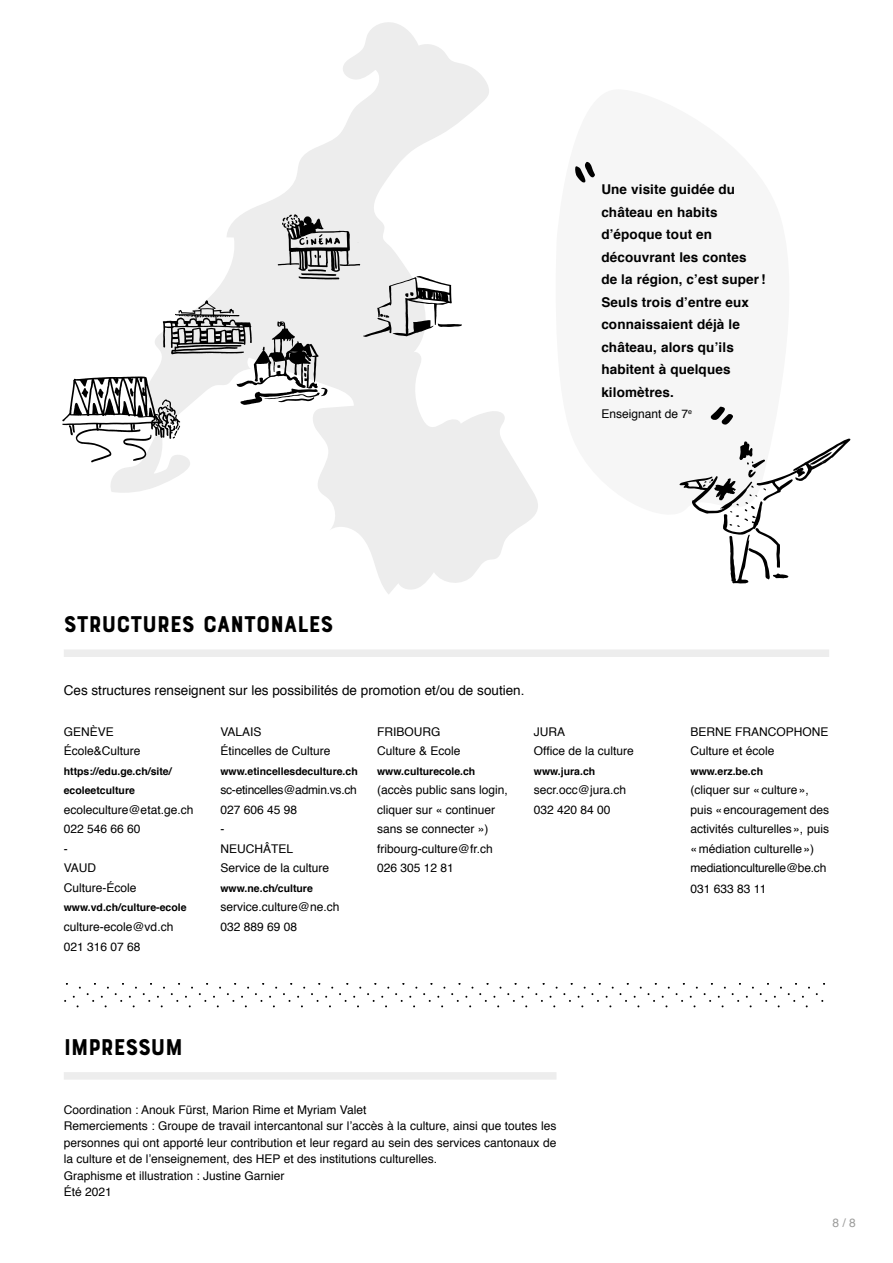
<style>
.page{position:relative;width:893px;height:1263px;background:#fff}
.page>*{position:absolute;margin:0;border:0;box-sizing:border-box;transform-origin:0 0}
.t1{font:24px "Bourton Base";letter-spacing:-.025em;color:#000}
.t2{font:700 13.5px/22.5px "Helvetica";letter-spacing:.01em;color:#000}
.t3{font:13.5px "Helvetica";color:#000}
.t4{font:12px/19.5px "Helvetica";color:#000}
.t5{font:12px "Helvetica";color:#9d9d9c}
.t6{font:700 10.5px/19.5px "Helvetica";color:#000}
</style>
<div class="page">
<svg style="left:423px;top:993px;width:8px;height:9px"></svg>
<svg style="left:451px;top:993px;width:8px;height:9px"></svg>
<svg style="left:479px;top:993px;width:8px;height:9px"></svg>
<svg style="left:507px;top:993px;width:8px;height:9px"></svg>
<svg style="left:535px;top:983px;width:135px;height:24px"></svg>
<div style="left:64px;top:1072px;width:492px;height:8px;background:#ededed"></div>
<div style="left:64px;top:649px;width:765px;height:8px;background:#ededed"></div>
<svg style="left:111px;top:22px;width:427px;height:572px"></svg>
<svg style="left:62px;top:214px;width:400px;height:248px"></svg>
<svg style="left:575px;top:162px;width:20px;height:21px"></svg>
<svg style="left:710px;top:407px;width:23px;height:18px"></svg>
<svg style="left:679px;top:438px;width:171px;height:146px"></svg>
<p class="t2" style="left:601px;top:179px;width:166px">Une visite guidée du château en habits d’époque tout en découvrant les contes de la région, c’est super!<br>Seuls trois d’entre eux connaissaient déjà le château, alors qu’ils habitent à quelques kilomètres.</p>
<p class="t4" style="left:601px;top:404px;width:92px">Enseignant de 7<sup>e</sup></p>
<h1 class="t1" style="left:64px;top:610px;width:271px">STRUCTURES CANTONALES</h1>
<p class="t3" style="left:64px;top:680px;width:462px">Ces structures renseignent sur les possibilités de promotion et/ou de soutien.</p>
<p class="t4" style="left:64px;top:722px;width:78px">GENÈVE<br>École&amp;Culture</p>
<p class="t6" style="left:64px;top:762px;width:109px">https://edu.ge.ch/site/ ecoleetculture</p>
<p class="t4" style="left:64px;top:800px;width:131px">ecoleculture@etat.ge.ch<br>022 546 66 60<br>-<br>VAUD<br>Culture-École</p>
<p class="t6" style="left:64px;top:898px;width:124px">www.vd.ch/culture-ecole</p>
<p class="t4" style="left:64px;top:917px;width:111px">culture-ecole@vd.ch<br>021 316 07 68</p>
<p class="t4" style="left:220px;top:722px;width:112px">VALAIS<br>Étincelles de Culture</p>
<p class="t6" style="left:220px;top:762px;width:139px">www.etincellesdeculture.ch</p>
<p class="t4" style="left:220px;top:781px;width:138px">sc-etincelles@admin.vs.ch<br>027 606 45 98<br>-<br>NEUCHÂTEL<br>Service de la culture</p>
<p class="t6" style="left:220px;top:879px;width:94px">www.ne.ch/culture</p>
<p class="t4" style="left:220px;top:898px;width:120px">service.culture@ne.ch<br>032 889 69 08</p>
<p class="t4" style="left:377px;top:722px;width:85px">FRIBOURG<br>Culture &amp; Ecole</p>
<p class="t6" style="left:377px;top:762px;width:100px">www.culturecole.ch</p>
<p class="t4" style="left:377px;top:781px;width:132px">(accès public sans login, cliquer sur « continuer sans se connecter ») fribourg-culture@fr.ch<br>026 305 12 81</p>
<p class="t4" style="left:534px;top:722px;width:102px">JURA<br>Office de la culture</p>
<p class="t6" style="left:534px;top:762px;width:63px">www.jura.ch</p>
<p class="t4" style="left:534px;top:781px;width:94px">secr.occ@jura.ch<br>032 420 84 00</p>
<h1 class="t1" style="left:64px;top:1032px;width:121px">IMPRESSUM</h1>
<p class="t4" style="left:690px;top:722px;width:140px">BERNE FRANCOPHONE<br>Culture et école</p>
<p class="t6" style="left:690px;top:762px;width:74px">www.erz.be.ch</p>
<p class="t4" style="left:690px;top:781px;width:140px">(cliquer sur « culture », puis « encouragement des activités culturelles », puis « médiation culturelle ») mediationculturelle@be.ch</p>
<p class="t4" style="left:690px;top:880px;width:77px">031 633 83 11</p>
<p class="t4" style="left:64px;top:1101px;width:494px;line-height:16.5px">Coordination : Anouk Fürst, Marion Rime et Myriam Valet<br>Remerciements : Groupe de travail intercantonal sur l’accès à la culture, ainsi que toutes les personnes qui ont apporté leur contribution et leur regard au sein des services cantonaux de la culture et de l’enseignement, des HEP et des institutions culturelles.<br>Graphisme et illustration : Justine Garnier<br>Été 2021</p>
<p class="t5" style="left:832px;top:1214px;width:25px">8 / 8</p>
</div>
